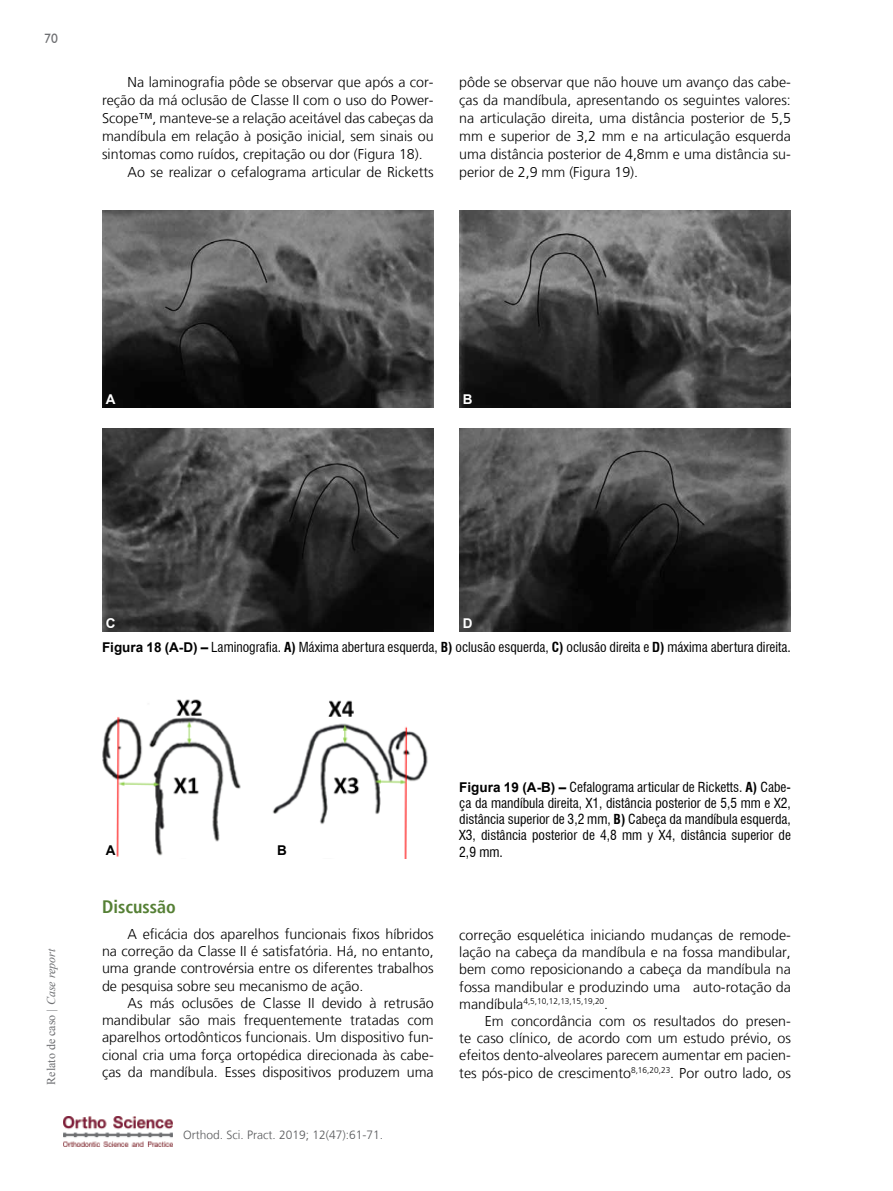
<style>
.page{position:relative;width:893px;height:1191px;background:#fff}
.page>*{position:absolute;margin:0;border:0;box-sizing:border-box;transform-origin:0 0}
.t1{font:700 condensed 18px "Frutiger LT";color:#558035}
.t2{font:300 14.25px/17.2px "Frutiger LT";color:#000;text-align:justify}
.t3{font:condensed 13.5px/16.2px "Swiss 721 BT";color:#000;text-align:justify}
.t4{font:700 13.5px "Arial";color:#fff}
.t5{font:13.5px "Humanist 521 BT";color:#6d6e71}
.t6{font:700 13.5px "Arial";color:#000}
.t7{font:300 12px "Frutiger LT";color:#58595b}
.t8{font:12px "Times New Roman";color:#6d6e71}
.t9{font:300 8.25px "Frutiger LT";color:#000}
.s1{font-family:"Arial";font-weight:700;font-stretch:normal}
.s2{font-weight:700}
.s3{font-style:italic}
.s4{font-size:14.25px}
</style>
<div class="page">
<img style="left:64px;top:1116px;width:109px;height:30px">
<img style="left:102px;top:210px;width:332px;height:197px">
<img style="left:102px;top:428px;width:332px;height:203px">
<img style="left:459px;top:428px;width:332px;height:203px">
<img style="left:459px;top:210px;width:332px;height:197px">
<img style="left:102px;top:699px;width:326px;height:159px">
<p class="t5" style="left:44px;top:30px;width:15px">70</p>
<p class="t2" style="left:128px;top:74px;width:308px">Na laminografia pôde se observar que após a cor-</p>
<p class="t2" style="left:102px;top:92px;width:333px">reção da má oclusão de Classe II com o uso do Power-</p>
<p class="t2" style="left:102px;top:110px;width:333px">Scope™, manteve-se a relação aceitável das cabeças da</p>
<p class="t2" style="left:102px;top:128px;width:333px">mandíbula em relação à posição inicial, sem sinais ou</p>
<p class="t2" style="left:102px;top:146px;width:322px">sintomas como ruídos, crepitação ou dor (Figura 18).</p>
<p class="t2" style="left:128px;top:164px;width:308px">Ao se realizar o cefalograma articular de Ricketts</p>
<p class="t2" style="left:459px;top:73px;width:333px;line-height:18px">pôde se observar que não houve um avanço das cabe&shy;ças da mandíbula, apresentando os seguintes valores: na articulação direita, uma distância posterior de 5,5 mm e superior de 3,2 mm e na articulação esquerda uma distância posterior de 4,8mm e uma distância su&shy;perior de 2,9 mm (Figura 19).</p>
<p class="t4" style="left:106px;top:390px;width:11px">A</p>
<p class="t4" style="left:463px;top:390px;width:11px">B</p>
<p class="t4" style="left:106px;top:614px;width:11px">C</p>
<p class="t4" style="left:463px;top:614px;width:11px">D</p>
<p class="t3" style="left:102px;top:639px;width:690px"><span class="s1">Figura 18 (A-D) –</span> Laminografia. <span class="s2">A)</span> Máxima abertura esquerda, <span class="s2">B)</span> oclusão esquerda, <span class="s2">C)</span> oclusão direita e <span class="s2">D)</span> máxima abertura direita.</p>
<p class="t8" style="left:43px;top:1084px;width:138px;rotate:-90deg">Relato de caso <span class="s3">| Case report</span></p>
<p class="t6" style="left:106px;top:841px;width:11px">A</p>
<p class="t6" style="left:277px;top:841px;width:11px">B</p>
<p class="t1" style="left:102px;top:896px;width:75px">Discussão</p>
<p class="t2" style="left:102px;top:925px;width:333px;text-indent:26px">A eficácia dos aparelhos funcionais fixos híbridos na correção da Classe II é satisfatória. Há, no entanto, uma grande controvérsia entre os diferentes trabalhos de pesquisa sobre seu mecanismo de ação.</p>
<p class="t2" style="left:102px;top:994px;width:333px;text-indent:26px">As más oclusões de Classe II devido à retrusão mandibular são mais frequentemente tratadas com aparelhos ortodônticos funcionais. Um dispositivo fun&shy;cional cria uma força ortopédica direcionada às cabe&shy;ças da mandíbula. Esses dispositivos produzem uma</p>
<p class="t7" style="left:183px;top:1127px;width:202px">Orthod. Sci. Pract. 2019; 12(47):61-71.</p>
<p class="t3" style="left:459px;top:779px;width:333px"><span class="s1">Figura 19 (A-B) –</span> Cefalograma articular de Ricketts. <span class="s2">A)</span> Cabe&shy;ça da mandíbula direita, X1, distância posterior de 5,5 mm e X2, distância superior de 3,2 mm, <span class="s2">B)</span> Cabeça da mandíbula esquerda, X3, distância posterior de 4,8 mm y X4, distância superior de 2,9 mm.</p>
<p class="t2" style="left:459px;top:926px;width:333px">correção esquelética iniciando mudanças de remode&shy;lação na cabeça da mandíbula e na fossa mandibular, bem como reposicionando a cabeça da mandíbula na fossa mandibular e produzindo uma auto-rotação da</p>
<p class="t9" style="left:459px;top:996px;width:150px"><span class="s4">mandíbula</span>4,5,10,12,13,15,19,20<span class="s4">.</span></p>
<p class="t2" style="left:459px;top:1012px;width:333px;text-indent:26px">Em concordância com os resultados do presen&shy;te caso clínico, de acordo com um estudo prévio, os efeitos dento-alveolares parecem aumentar em pacien&shy;tes pós-pico de crescimento<sup>8,16,20,23</sup>. Por outro lado, os</p>
</div>
